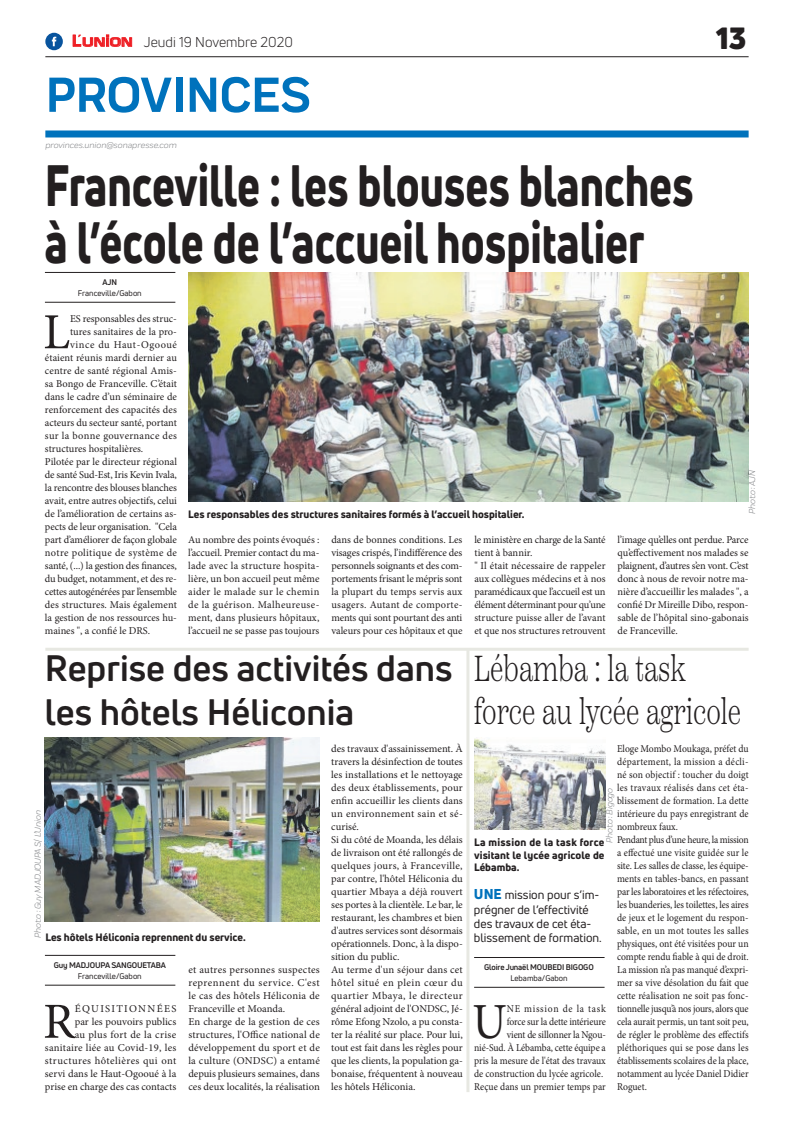
<style>
.page{position:relative;width:794px;height:1129px;background:#fff}
.page>*{position:absolute;margin:0;border:0;box-sizing:border-box;transform-origin:0 0}
.t1{font:800 57px/57px "Uni Neue";color:#231f20;scale:.76 1}
.t2{font:700 51px "Praktika";color:#0072bc}
.t3{font:50.5px "Minion Pro";color:#231f20}
.t4{font:50.5px "Minion Pro";color:#231f20;scale:.92 1}
.t5{font:700 36px/43.2px "Uni Neue";color:#231f20}
.t6{font:300 36px/43.2px "Scotch Text";color:#231f20;scale:.72 1}
.t7{font:900 30px "Uni Neue";color:#231f20}
.t8{font:14px "Uni Neue";color:#231f20}
.t9{font:12px/14.4px "Uni Neue";color:#231f20}
.t10{font:10.5px/13px "Minion Pro";color:#231f20}
.t11{font:10.5px/13px "Minion Pro";color:#231f20;text-align:right;scale:.92 1}
.t12{font:800 10.5px/12.6px "Uni Neue";color:#231f20;text-align:justify}
.t13{font:10.5px "Minion Pro";letter-spacing:-.02em;color:#231f20}
.t14{font:10.5px "Minion Pro";letter-spacing:.035em;color:#231f20}
.t15{font:10.5px "Minion Pro";letter-spacing:.025em;color:#231f20}
.t16{font:10.5px "Minion Pro";letter-spacing:.05em;color:#231f20}
.t17{font:italic 9px "Praktika";color:#818386}
.t18{font:700 8px "Uni Neue";letter-spacing:-.02em;color:#231f20}
.t19{font:8px "Uni Neue";color:#231f20}
.s1{font-family:"Eurostile";font-weight:600;font-size:15px;color:#ee1d23}
.s2{font-family:"Eurostile";font-weight:600;font-size:11.4px;color:#ee1d23}
.s3{font-weight:800;font-size:14px;color:#0072bc}
</style>
<div class="page">
<div style="left:45px;top:130px;width:703px;height:7px;background:#0072bc"></div>
<hr style="left:45px;top:56px;width:703px;height:1px;background:#231f20">
<svg style="left:72px;top:34px;width:60px;height:13px"></svg>
<div style="left:45px;top:33px;width:18px;height:17px;background:#08549e;border-radius:50%"></div>
<svg style="left:52px;top:37px;width:4px;height:9px"></svg>
<hr style="left:45px;top:984px;width:130px;height:1px;background:#231f20">
<hr style="left:45px;top:955px;width:130px;height:1px;background:#231f20">
<img style="left:45px;top:737px;width:275px;height:184px">
<hr style="left:474px;top:986px;width:130px;height:1px;background:#231f20">
<hr style="left:474px;top:957px;width:130px;height:1px;background:#231f20">
<img style="left:474px;top:737px;width:131px;height:92px">
<hr style="left:45px;top:647px;width:703px;height:3px;background:#e7e8e2">
<hr style="left:466px;top:649px;width:3px;height:442px;background:#e7e8e2">
<hr style="left:45px;top:302px;width:130px;height:1px;background:#231f20">
<hr style="left:45px;top:272px;width:130px;height:1px;background:#231f20">
<img style="left:188px;top:272px;width:560px;height:229px">
<h3 class="t8" style="left:72px;top:33px;width:222px"><span class="s1">L</span><span class="s2">UNION</span> Jeudi 19 Novembre 2020</h3>
<h2 class="t2" style="left:46px;top:54px;width:266px">PROVINCES</h2>
<p class="t17" style="left:45px;top:139px;width:133px">provinces.union@sonapresse.com</p>
<h1 class="t1" style="left:45px;top:156px;width:855px">Franceville : les blouses blanches à l’école de l’accueil hospitalier</h1>
<p class="t18" style="left:103px;top:277px;width:16px">AJN</p>
<p class="t19" style="left:78px;top:288px;width:65px">Franceville/Gabon</p>
<h3 class="t7" style="left:716px;top:17px;width:32px">13</h3>
<h3 class="t3" style="left:43px;top:298px;width:28px">L</h3>
<p class="t10" style="left:70px;top:312px;width:108px">ES responsables des struc-</p>
<p class="t10" style="left:70px;top:325px;width:108px">tures sanitaires de la pro-</p>
<p class="t16" style="left:70px;top:338px;width:108px">vince du Haut-Ogooué</p>
<p class="t10" style="left:45px;top:351px;width:133px">étaient réunis mardi dernier au</p>
<p class="t10" style="left:45px;top:364px;width:133px">centre de santé régional Amis-</p>
<p class="t10" style="left:45px;top:377px;width:133px">sa Bongo de Franceville. C’était</p>
<p class="t10" style="left:45px;top:390px;width:133px">dans le cadre d’un séminaire de</p>
<p class="t10" style="left:45px;top:403px;width:133px">renforcement des capacités des</p>
<p class="t10" style="left:45px;top:416px;width:133px">acteurs du secteur santé, portant</p>
<p class="t15" style="left:45px;top:429px;width:133px">sur la bonne gouvernance des</p>
<p class="t10" style="left:45px;top:442px;width:100px">structures hospitalières.</p>
<p class="t10" style="left:45px;top:455px;width:133px">Pilotée par le directeur régional</p>
<p class="t10" style="left:45px;top:468px;width:133px">de santé Sud-Est, Iris Kevin Ivala,</p>
<p class="t10" style="left:45px;top:481px;width:133px">la rencontre des blouses blanches</p>
<p class="t10" style="left:45px;top:494px;width:133px">avait, entre autres objectifs, celui</p>
<p class="t10" style="left:45px;top:507px;width:133px">de l’amélioration de certains as-</p>
<p class="t10" style="left:45px;top:520px;width:133px">pects de leur organisation. "Cela</p>
<p class="t10" style="left:45px;top:533px;width:133px">part d’améliorer de façon globale</p>
<p class="t14" style="left:45px;top:546px;width:133px">notre politique de système de</p>
<p class="t10" style="left:45px;top:559px;width:134px">santé, (...) la gestion des finances,</p>
<p class="t10" style="left:45px;top:572px;width:133px">du budget, notamment, et des re-</p>
<p class="t13" style="left:45px;top:585px;width:133px">cettes autogénérées par l’ensemble</p>
<p class="t10" style="left:45px;top:598px;width:133px">des structures. Mais également</p>
<p class="t10" style="left:45px;top:611px;width:133px">la gestion de nos ressources hu-</p>
<p class="t10" style="left:45px;top:624px;width:107px">maines ", a confié le DRS.</p>
<p class="t12" style="left:188px;top:508px;width:338px">Les responsables des structures sanitaires formés à l’accueil hospitalier.</p>
<p class="t17" style="left:746px;top:514px;width:45px;rotate:-90deg">Photo : AJN</p>
<p class="t10" style="left:188px;top:533px;width:133px;text-align:justify">Au nombre des points évoqués : l’accueil. Premier contact du ma&shy;lade avec la structure hospita&shy;lière, un bon accueil peut même aider le malade sur le chemin de la guérison. Malheureuse&shy;ment, dans plusieurs hôpitaux, l’accueil ne se passe pas toujours</p>
<p class="t10" style="left:331px;top:533px;width:133px;text-align:justify">dans de bonnes conditions. Les visages crispés, l’indifférence des personnels soignants et des com&shy;portements frisant le mépris sont la plupart du temps servis aux usagers. Autant de comporte&shy;ments qui sont pourtant des anti valeurs pour ces hôpitaux et que</p>
<p class="t10" style="left:474px;top:533px;width:133px">le ministère en charge de la Santé tient à bannir.<br>" Il était nécessaire de rappeler aux collègues médecins et à nos paramédicaux que l’accueil est un élément déterminant pour qu’une structure puisse aller de l’avant et que nos structures retrouvent</p>
<p class="t10" style="left:617px;top:533px;width:133px;text-align:justify">l’image qu’elles ont perdue. Parce qu’effectivement nos malades se plaignent, d’autres s’en vont. C’est donc à nous de revoir notre ma&shy;nière d’accueillir les malades ", a confié Dr Mireille Dibo, respon&shy;sable de l’hôpital sino-gabonais de Franceville.</p>
<h3 class="t5" style="left:45px;top:646px;width:409px">Reprise des activités dans les hôtels Héliconia</h3>
<p class="t17" style="left:31px;top:937px;width:129px;rotate:-90deg">Photo : Guy MADJOUPA S/ L’Union</p>
<p class="t12" style="left:45px;top:930px;width:202px">Les hôtels Héliconia reprennent du service.</p>
<p class="t18" style="left:54px;top:960px;width:114px">Guy MADJOUPA SANGOUETABA</p>
<p class="t19" style="left:78px;top:970px;width:65px">Franceville/Gabon</p>
<p class="t10" style="left:45px;top:1001px;width:133px;text-align:right">ÉQUISITIONNÉES<br>par les pouvoirs publics<br>au plus fort de la crise sanitaire liée au Covid-19, les structures hôtelières qui ont servi dans le Haut-Ogooué à la prise en charge des cas contacts</p>
<h3 class="t3" style="left:43px;top:987px;width:33px">R</h3>
<p class="t10" style="left:188px;top:962px;width:133px">et autres personnes suspectes reprennent du service. C'est le cas des hôtels Héliconia de<br>Franceville et Moanda.<br>En charge de la gestion de ces structures, l'Office national de développement du sport et de la culture (ONDSC) a entamé depuis plusieurs semaines, dans ces deux localités, la réalisation</p>
<p class="t10" style="left:331px;top:741px;width:133px">des travaux d'assainissement. À travers la désinfection de toutes les installations et le nettoyage des deux établissements, pour enfin accueillir les clients dans un environnement sain et sé&shy;curisé.<br>Si du côté de Moanda, les délais de livraison ont été rallongés de quelques jours, à Franceville, par contre, l'hôtel Héliconia du quartier Mbaya a déjà rouvert ses portes à la clientèle. Le bar, le restaurant, les chambres et bien d'autres services sont désormais opérationnels. Donc, à la dispo&shy;sition du public.<br>Au terme d'un séjour dans cet hôtel situé en plein cœur du quartier Mbaya, le directeur général adjoint de l'ONDSC, Jé&shy;rôme Efong Nzolo, a pu consta&shy;ter la réalité sur place. Pour lui, tout est fait dans les règles pour que les clients, la population ga&shy;bonaise, fréquentent à nouveau les hôtels Héliconia.</p>
<h3 class="t6" style="left:474px;top:646px;width:373px">Lébamba : la task force au lycée agricole</h3>
<p class="t11" style="left:617px;top:741px;width:145px;text-align:left">Eloge Mombo Moukaga, préfet du département, la mission a décli&shy;né son objectif : toucher du doigt les travaux réalisés dans cet éta&shy;blissement de formation. La dette intérieure du pays enregistrant de nombreux faux.<br>Pendant plus d’une heure, la mission a effectué une visite guidée sur le site. Les salles de classe, les équipe&shy;ments en tables-bancs, en passant par les laboratoires et les réfectoires, les buanderies, les toilettes, les aires de jeux et le logement du respon&shy;sable, en un mot toutes les salles physiques, ont été visitées pour un compte rendu fiable à qui de droit.<br>La mission n’a pas manqué d’expri&shy;mer sa vive désolation du fait que cette réalisation ne soit pas fonc&shy;tionnelle jusqu’à nos jours, alors que cela aurait permis, un tant soit peu, de régler le problème des effectifs pléthoriques qui se pose dans les établissements scolaires de la place, notamment au lycée Daniel Didier Roguet.</p>
<p class="t17" style="left:603px;top:843px;width:57px;rotate:-90deg">Photo : Bigogo</p>
<p class="t12" style="left:474px;top:835px;width:132px">La mission de la task force visitant le lycée agricole de Lébamba.</p>
<p class="t9" style="left:474px;top:887px;width:129px"><span class="s3">UNE</span> mission pour s’im&shy;prégner de l’effectivité des travaux de cet éta&shy;blissement de formation.</p>
<p class="t18" style="left:484px;top:962px;width:111px">Gloire Junaël MOUBEDI BIGOGO</p>
<p class="t19" style="left:510px;top:972px;width:59px">Lebamba/Gabon</p>
<p class="t11" style="left:474px;top:1001px;width:145px">NE mission de la task<br>force sur la dette intérieure<br>vient de sillonner la Ngou&shy;nié-Sud. À Lébamba, cette équipe a pris la mesure de l'état des travaux de construction du lycée agricole.<br>Reçue dans un premier temps par</p>
<h3 class="t4" style="left:472px;top:987px;width:39px">U</h3>
</div>
